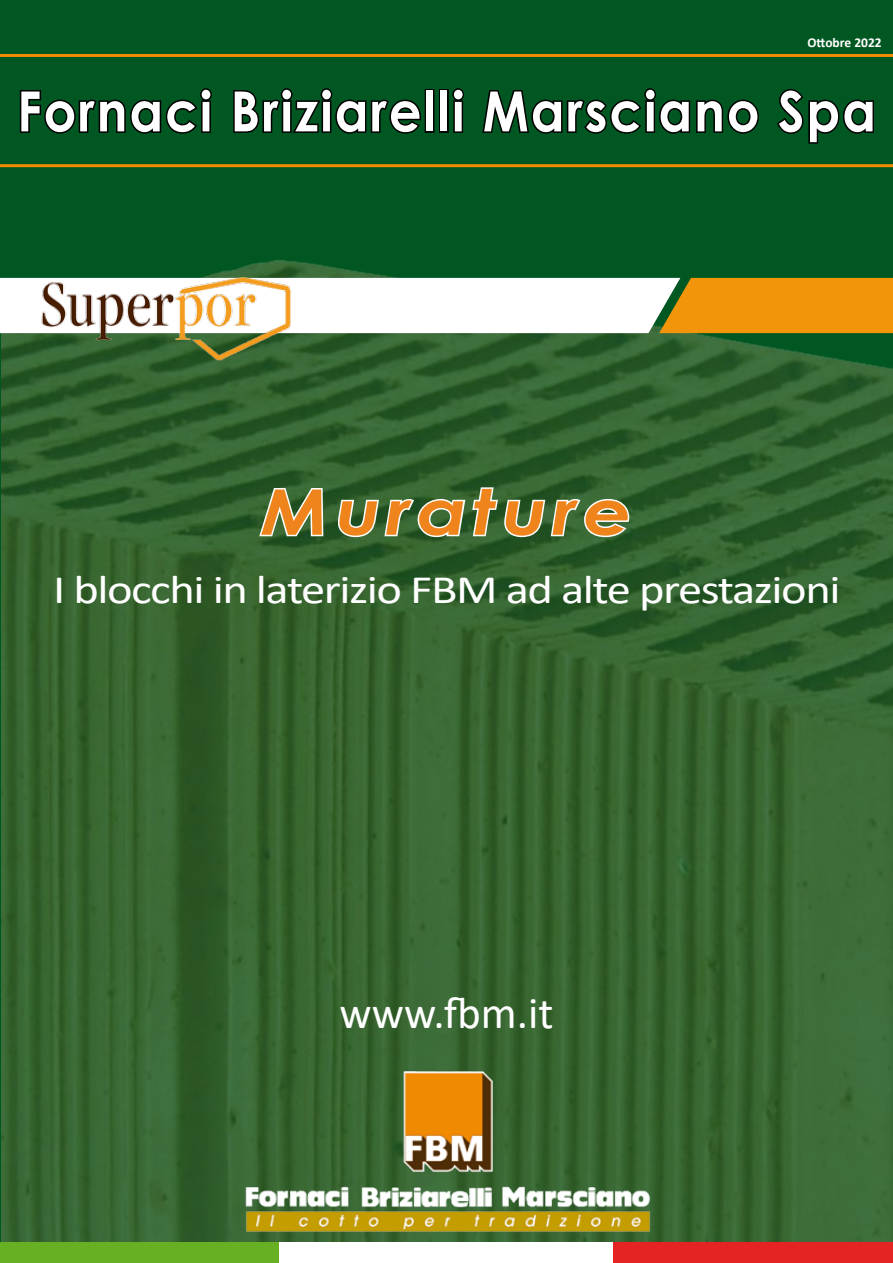
<style>
.page{position:relative;width:893px;height:1263px;background:#005722}
.page>*{position:absolute;margin:0;border:0;box-sizing:border-box;transform-origin:0 0}
.t1{font:italic 700 63px "Century Gothic";letter-spacing:.08em;color:#ef841c;scale:1.2 1}
.t2{font:700 55.5px "Century Gothic";letter-spacing:.04em;color:#fff;scale:.92 1}
.t3{font:45px "Calibri";color:#fff}
.t4{font:40.5px "Calibri";letter-spacing:-.03em;color:#fff;scale:1.2 1}
.t5{font:700 13.5px "Calibri";color:#fff}
</style>
<div class="page">
<img style="left:1px;top:259px;width:892px;height:984px">
<hr style="left:0;top:54px;width:893px;height:3px;background:#f18b00">
<hr style="left:0;top:164px;width:893px;height:3px;background:#f18b00">
<svg style="left:258px;top:486px;width:67px;height:52px;background:#6b8d68"></svg>
<svg style="left:336px;top:486px;width:295px;height:53px;background:#5d825b"></svg>
<svg style="left:0;top:278px;width:893px;height:55px;background:#f6d7a7"></svg>
<svg style="left:19px;top:88px;width:193px;height:46px"></svg>
<svg style="left:233px;top:88px;width:188px;height:46px"></svg>
<div style="left:425px;top:89px;width:9px;height:44px;border:3px solid #000"></div>
<div style="left:439px;top:89px;width:10px;height:44px;border:3px solid #000"></div>
<svg style="left:452px;top:88px;width:12px;height:45px"></svg>
<svg style="left:482px;top:88px;width:277px;height:46px"></svg>
<svg style="left:777px;top:89px;width:97px;height:55px"></svg>
<div style="left:0;top:1243px;width:280px;height:20px;background:#67af23"></div>
<div style="left:614px;top:1243px;width:279px;height:20px;background:#e42322"></div>
<img style="left:228px;top:1020px;width:440px;height:243px">
<img style="left:35px;top:266px;width:260px;height:98px">
<p class="t5" style="left:807px;top:33px;width:76px">Ottobre 2022</p>
<h2 class="t2" style="left:17px;top:69px;width:935px">Fornaci Briziarelli Marsciano Spa</h2>
<h1 class="t1" style="left:261px;top:464px;width:310px">Murature</h1>
<p class="t4" style="left:53px;top:562px;width:658px">I blocchi in laterizio FBM ad alte prestazioni</p>
<p class="t3" style="left:339px;top:982px;width:216px">www.fbm.it</p>
</div>
